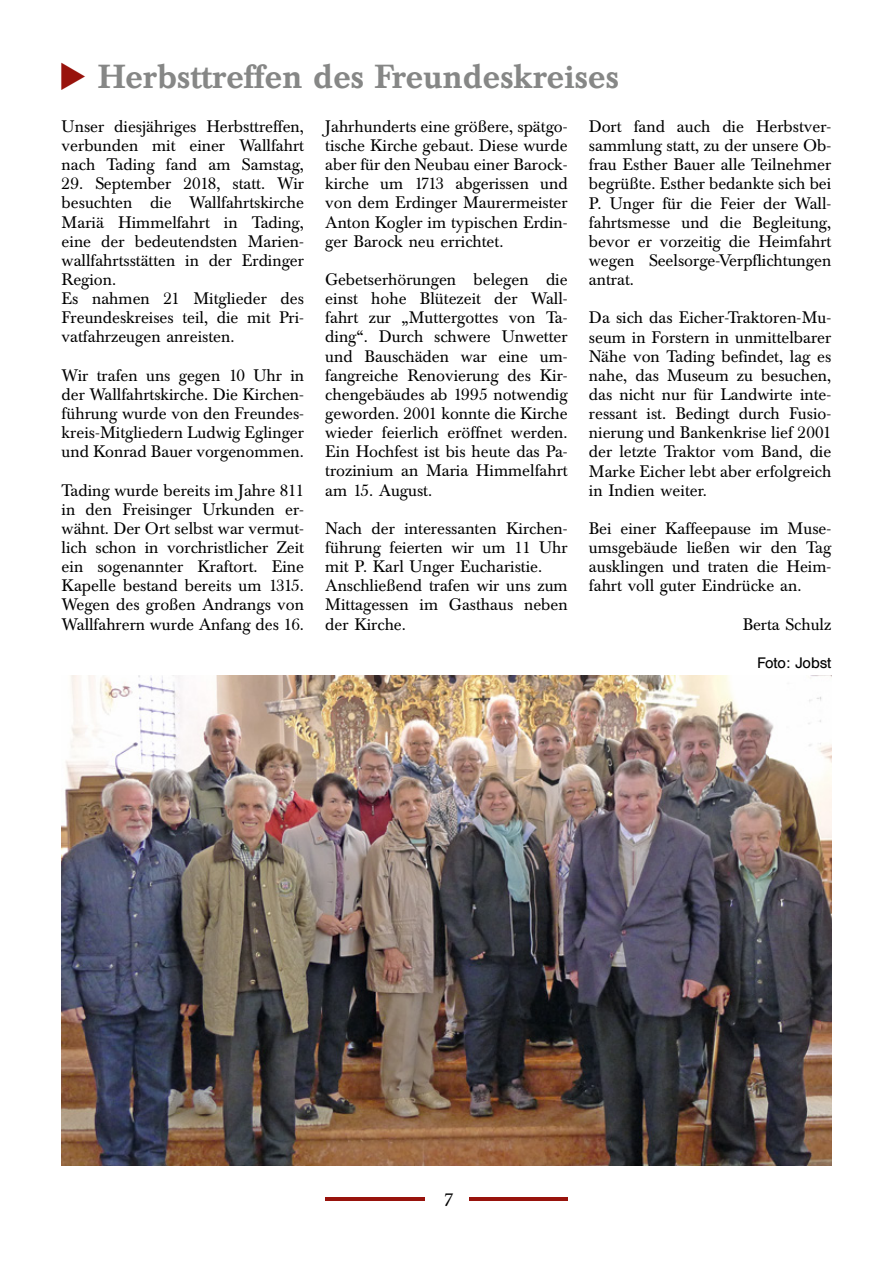
<style>
.page{position:relative;width:893px;height:1263px;background:#fff}
.page>*{position:absolute;margin:0;border:0;box-sizing:border-box;transform-origin:0 0}
.t1{font:500 33px "Baskerville BQ";color:#868786}
.t2{font:italic 18px "Baskerville BQ";color:#000}
.t3{font:16.5px/19.2px "Baskerville BQ";color:#000;text-align:justify}
.t4{font:15px "Helvetica BQ";color:#000}
.s1{font-family:"Berthold Pi BQ";font-weight:400;color:#98130c}
</style>
<div class="page">
<hr style="left:325px;top:1197px;width:243px;height:3px;background:#98130c">
<div style="left:425px;top:1184px;width:43px;height:29px;background:#fff"></div>
<img style="left:62px;top:675px;width:769px;height:490px">
<h1 class="t1" style="left:62px;top:57px;width:559px"><span class="s1">u</span> Herbsttreffen des Freundeskreises</h1>
<p class="t3" style="left:62px;top:117px;width:244px">Unser diesjähriges Herbsttreffen, verbunden mit einer Wallfahrt nach Tading fand am Samstag,</p>
<p class="t3" style="left:62px;top:174px;width:244px;text-align:left">29. September 2018, statt. Wir besuchten die Wallfahrtskirche<br>Mariä Himmelfahrt in Tading, eine der bedeutendsten Marien&shy;wallfahrtsstätten in der Erdinger<br>Region.<br>Es nahmen 21 Mitglieder des<br>Freundeskreises teil, die mit Pri&shy;vatfahrzeugen anreisten.</p>
<p class="t3" style="left:62px;top:366px;width:244px">Wir trafen uns gegen 10 Uhr in der Wallfahrtskirche. Die Kirchen&shy;führung wurde von den Freundes&shy;kreis-Mitgliedern Ludwig Eglinger und Konrad Bauer vorgenommen.</p>
<p class="t3" style="left:62px;top:481px;width:244px">Tading wurde bereits im Jahre 811 in den Freisinger Urkunden er&shy;wähnt. Der Ort selbst war vermut&shy;lich schon in vorchristlicher Zeit ein sogenannter Kraftort. Eine Kapelle bestand bereits um 1315.<br>Wegen des großen Andrangs von Wallfahrern wurde Anfang des 16.</p>
<p class="t3" style="left:325px;top:117px;width:244px">Jahrhunderts eine größere, spätgo&shy;tische Kirche gebaut. Diese wurde aber für den Neubau einer Barock&shy;kirche um 1713 abgerissen und von dem Erdinger Maurermeister Anton Kogler im typischen Erdin&shy;ger Barock neu errichtet.</p>
<p class="t3" style="left:325px;top:270px;width:244px">Gebetserhörungen belegen die einst hohe Blütezeit der Wall&shy;fahrt zur „Muttergottes von Ta&shy;ding“. Durch schwere Unwetter und Bauschäden war eine um&shy;fangreiche Renovierung des Kir&shy;chengebäudes ab 1995 notwendig geworden. 2001 konnte die Kirche wieder feierlich eröffnet werden.<br>Ein Hochfest ist bis heute das Pa&shy;trozinium an Maria Himmelfahrt am 15. August.</p>
<p class="t3" style="left:325px;top:519px;width:244px;text-align:left">Nach der interessanten Kirchen&shy;führung feierten wir um 11 Uhr mit P. Karl Unger Eucharistie.<br>Anschließend trafen wir uns zum<br>Mittagessen im Gasthaus neben der Kirche.</p>
<p class="t3" style="left:589px;top:117px;width:244px">Dort fand auch die Herbstver&shy;sammlung statt, zu der unsere Ob&shy;frau Esther Bauer alle Teilnehmer begrüßte. Esther bedankte sich bei P. Unger für die Feier der Wall&shy;fahrtsmesse und die Begleitung, bevor er vorzeitig die Heimfahrt wegen Seelsorge-Verpflichtungen antrat.</p>
<p class="t3" style="left:589px;top:309px;width:244px">Da sich das Eicher-Traktoren-Mu&shy;seum in Forstern in unmittelbarer Nähe von Tading befindet, lag es nahe, das Museum zu besuchen, das nicht nur für Landwirte inte&shy;ressant ist. Bedingt durch Fusio&shy;nierung und Bankenkrise lief 2001 der letzte Traktor vom Band, die Marke Eicher lebt aber erfolgreich in Indien weiter.</p>
<p class="t3" style="left:589px;top:519px;width:244px">Bei einer Kaffeepause im Muse&shy;umsgebäude ließen wir den Tag ausklingen und traten die Heim&shy;fahrt voll guter Eindrücke an.</p>
<p class="t3" style="left:743px;top:615px;width:90px">Berta Schulz</p>
<p class="t4" style="left:757px;top:654px;width:75px">Foto: Jobst</p>
<p class="t2" style="left:442px;top:1189px;width:11px">7</p>
</div>
